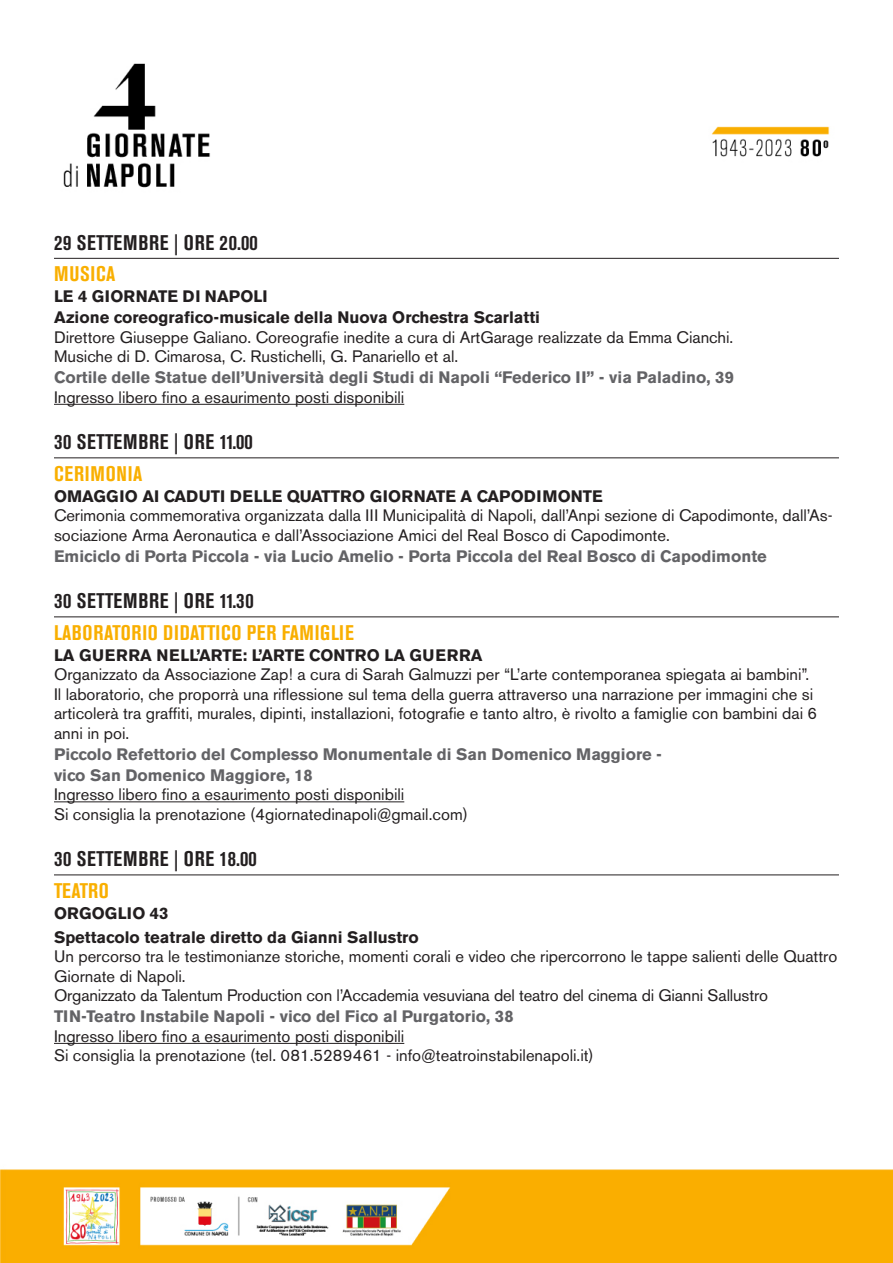
<style>
.page{position:relative;width:893px;height:1263px;background:#fff}
.page>*{position:absolute;margin:0;border:0;box-sizing:border-box;transform-origin:0 0}
.DATA{font:700 condensed 21px "Akzidenz Grotesk BE";letter-spacing:.035em;color:#231f20}
.TIPO{font:700 condensed 21px "Akzidenz Grotesk BE";letter-spacing:.035em;color:#f9af00}
.TESTO{font:16.5px/19.5px "Akzidenz Grotesk BE";color:#231f20}
.LUOGO{font:700 16.5px "Akzidenz Grotesk BE";color:#636366}
.ATTIVITà{font:700 16.5px "Akzidenz Grotesk BE";color:#231f20}
</style>
<div class="page">
<img style="left:0;top:63px;width:892px;height:1200px">
<hr style="left:54px;top:258px;width:785px;height:1px;background:#231f20">
<hr style="left:54px;top:404px;width:350px;height:1px;background:#231f20">
<hr style="left:54px;top:458px;width:785px;height:1px;background:#231f20">
<hr style="left:54px;top:617px;width:785px;height:1px;background:#231f20">
<hr style="left:54px;top:801px;width:350px;height:1px;background:#231f20">
<hr style="left:54px;top:875px;width:785px;height:1px;background:#231f20">
<hr style="left:54px;top:1043px;width:350px;height:1px;background:#231f20">
<p class="DATA" style="left:54px;top:230px;width:205px">29 SETTEMBRE | ORE 20.00</p>
<p class="TIPO" style="left:54px;top:262px;width:63px">MUSICA</p>
<p class="ATTIVITà" style="left:54px;top:287px;width:215px">LE 4 GIORNATE DI NAPOLI</p>
<p class="ATTIVITà" style="left:54px;top:308px;width:488px">Azione coreografico-musicale della Nuova Orchestra Scarlatti</p>
<p class="TESTO" style="left:54px;top:327px;width:681px">Direttore Giuseppe Galiano. Coreografie inedite a cura di ArtGarage realizzate da Emma Cianchi.</p>
<p class="TESTO" style="left:54px;top:347px;width:406px">Musiche di D. Cimarosa, C. Rustichelli, G. Panariello et al.</p>
<p class="LUOGO" style="left:54px;top:368px;width:682px">Cortile delle Statue dell’Università degli Studi di Napoli “Federico II” - via Paladino, 39</p>
<p class="TESTO" style="left:54px;top:387px;width:352px">Ingresso libero fino a esaurimento posti disponibili</p>
<p class="DATA" style="left:54px;top:430px;width:200px">30 SETTEMBRE | ORE 11.00</p>
<p class="TIPO" style="left:54px;top:461px;width:90px">CERIMONIA</p>
<p class="ATTIVITà" style="left:54px;top:486px;width:550px">OMAGGIO AI CADUTI DELLE QUATTRO GIORNATE A CAPODIMONTE</p>
<p class="TESTO" style="left:54px;top:506px;width:780px">Cerimonia commemorativa organizzata dalla III Municipalità di Napoli, dall’Anpi sezione di Capodimonte, dall’As&shy;sociazione Arma Aeronautica e dall’Associazione Amici del Real Bosco di Capodimonte.</p>
<p class="LUOGO" style="left:54px;top:546px;width:714px">Emiciclo di Porta Piccola - via Lucio Amelio - Porta Piccola del Real Bosco di Capodimonte</p>
<p class="DATA" style="left:54px;top:589px;width:201px">30 SETTEMBRE | ORE 11.30</p>
<p class="TIPO" style="left:54px;top:620px;width:301px">LABORATORIO DIDATTICO PER FAMIGLIE</p>
<p class="ATTIVITà" style="left:54px;top:645px;width:430px">LA GUERRA NELL’ARTE: L’ARTE CONTRO LA GUERRA</p>
<p class="TESTO" style="left:54px;top:665px;width:765px">Organizzato da Associazione Zap! a cura di Sarah Galmuzzi per “L’arte contemporanea spiegata ai bambini”.<br>Il laboratorio, che proporrà una riflessione sul tema della guerra attraverso una narrazione per immagini che si articolerà tra graffiti, murales, dipinti, installazioni, fotografie e tanto altro, è rivolto a famiglie con bambini dai 6 anni in poi.</p>
<p class="LUOGO" style="left:54px;top:744px;width:610px">Piccolo Refettorio del Complesso Monumentale di San Domenico Maggiore -</p>
<p class="LUOGO" style="left:54px;top:765px;width:260px">vico San Domenico Maggiore, 18</p>
<p class="TESTO" style="left:54px;top:785px;width:352px">Ingresso libero fino a esaurimento posti disponibili</p>
<p class="TESTO" style="left:54px;top:804px;width:415px">Si consiglia la prenotazione (4giornatedinapoli@gmail.com)</p>
<p class="DATA" style="left:54px;top:847px;width:204px">30 SETTEMBRE | ORE 18.00</p>
<p class="TIPO" style="left:54px;top:878px;width:57px">TEATRO</p>
<p class="ATTIVITà" style="left:54px;top:903px;width:116px">ORGOGLIO 43</p>
<p class="ATTIVITà" style="left:54px;top:927px;width:366px">Spettacolo teatrale diretto da Gianni Sallustro</p>
<p class="TESTO" style="left:54px;top:947px;width:785px">Un percorso tra le testimonianze storiche, momenti corali e video che ripercorrono le tappe salienti delle Quattro<br>Giornate di Napoli.</p>
<p class="TESTO" style="left:54px;top:986px;width:715px">Organizzato da Talentum Production con l’Accademia vesuviana del teatro del cinema di Gianni Sallustro</p>
<p class="LUOGO" style="left:54px;top:1007px;width:461px">TIN-Teatro Instabile Napoli - vico del Fico al Purgatorio, 38</p>
<p class="TESTO" style="left:54px;top:1026px;width:352px">Ingresso libero fino a esaurimento posti disponibili</p>
<p class="TESTO" style="left:54px;top:1046px;width:541px">Si consiglia la prenotazione (tel. 081.5289461 - info@teatroinstabilenapoli.it)</p>
</div>
